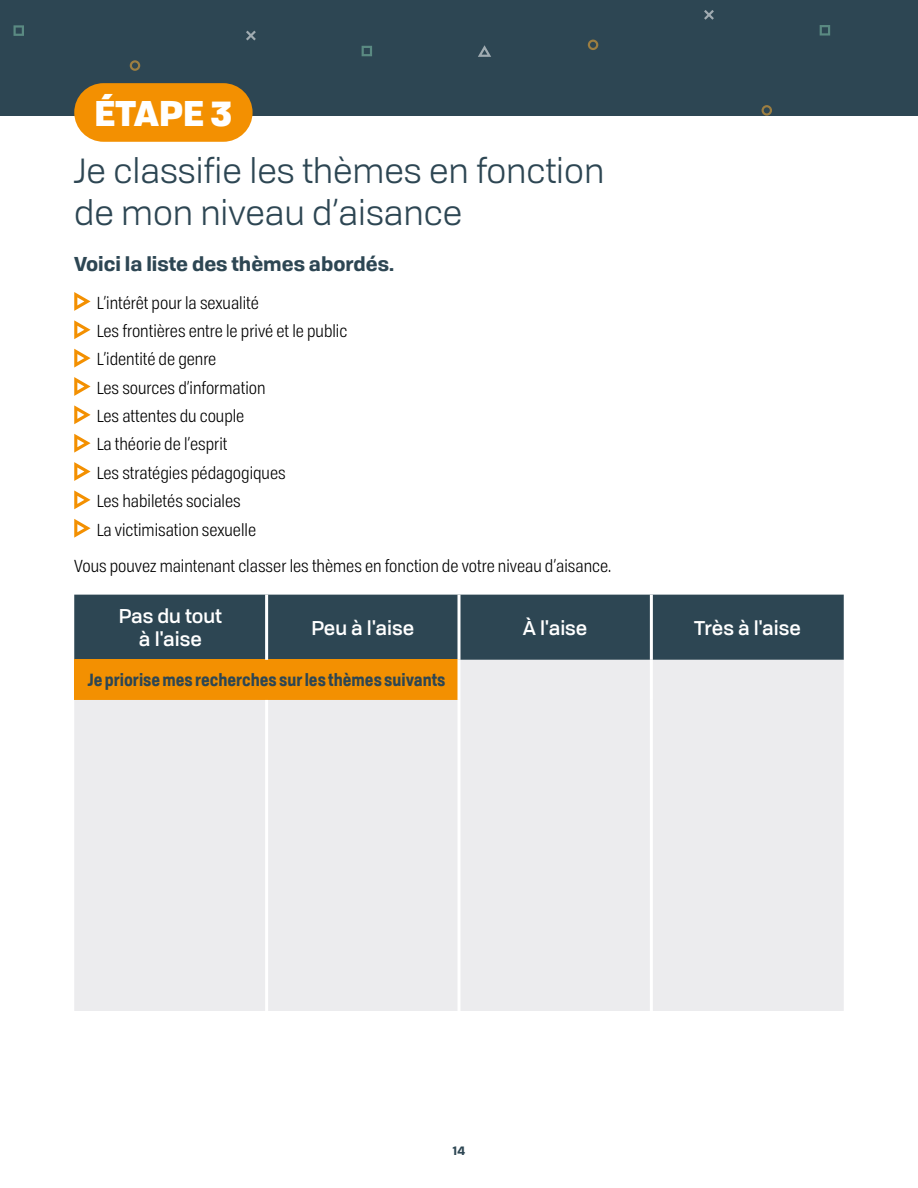
<style>
.page{position:relative;width:918px;height:1188px;background:#fff}
.page>*{position:absolute;margin:0;border:0;box-sizing:border-box;transform-origin:0 0}
.t1{font:34.5px/41.4px "Tofino";color:#2d4653}
.t2{font:900 34.5px "Tofino";color:#fff}
.t3{font:500 19.5px/23.4px "Tofino";color:#fff;text-align:center}
.t4{font:700 19.5px "Tofino";color:#2d4653}
.t5{font:17.25px/28.3px "Tofino Narrow";color:#000}
.t6{font:700 17.25px "Tofino Narrow";color:#2d4653}
.t7{font:700 12px "Tofino";color:#2d4653}
</style>
<div class="page">
<div style="left:0;top:0;width:918px;height:116px;background:#2d4653"></div>
<svg style="left:478px;top:45px;width:13px;height:12px"></svg>
<svg style="left:362px;top:46px;width:10px;height:10px"></svg>
<svg style="left:14px;top:25px;width:10px;height:11px"></svg>
<svg style="left:130px;top:60px;width:10px;height:11px"></svg>
<svg style="left:246px;top:31px;width:10px;height:9px"></svg>
<svg style="left:820px;top:25px;width:10px;height:11px"></svg>
<svg style="left:588px;top:40px;width:10px;height:10px"></svg>
<svg style="left:704px;top:10px;width:10px;height:10px"></svg>
<svg style="left:762px;top:105px;width:10px;height:11px"></svg>
<div style="left:74px;top:83px;width:179px;height:59px;background:#f39001;border-radius:29px"></div>
<svg style="left:74px;top:292px;width:17px;height:19px"></svg>
<svg style="left:74px;top:320px;width:17px;height:19px"></svg>
<svg style="left:74px;top:349px;width:17px;height:19px"></svg>
<svg style="left:74px;top:377px;width:17px;height:19px"></svg>
<svg style="left:74px;top:405px;width:17px;height:19px"></svg>
<svg style="left:74px;top:434px;width:17px;height:19px"></svg>
<svg style="left:74px;top:462px;width:17px;height:19px"></svg>
<svg style="left:74px;top:490px;width:17px;height:19px"></svg>
<svg style="left:74px;top:519px;width:17px;height:19px"></svg>
<div style="left:74px;top:595px;width:770px;height:65px;background:#2d4653"></div>
<div style="left:74px;top:660px;width:770px;height:351px;background:#ececee"></div>
<hr style="left:650px;top:595px;width:3px;height:65px;background:#fff">
<hr style="left:650px;top:660px;width:3px;height:40px;background:#fff">
<hr style="left:650px;top:700px;width:3px;height:311px;background:#fff">
<hr style="left:265px;top:595px;width:3px;height:65px;background:#fff">
<hr style="left:458px;top:595px;width:2px;height:65px;background:#fff">
<hr style="left:458px;top:660px;width:2px;height:40px;background:#fff">
<hr style="left:265px;top:700px;width:3px;height:311px;background:#fff">
<hr style="left:458px;top:700px;width:2px;height:311px;background:#fff">
<h1 class="t2" style="left:94px;top:83px;width:139px">ÉTAPE 3</h1>
<h1 class="t1" style="left:74px;top:148px;width:531px">Je classifie les thèmes en fonction de mon niveau d’aisance</h1>
<p class="t4" style="left:74px;top:248px;width:322px">Voici la liste des thèmes abordés.</p>
<p class="t5" style="left:97px;top:287px;width:252px">L’intérêt pour la sexualité<br>Les frontières entre le privé et le public<br>L’identité de genre<br>Les sources d’information<br>Les attentes du couple<br>La théorie de l’esprit<br>Les stratégies pédagogiques<br>Les habiletés sociales<br>La victimisation sexuelle</p>
<p class="t5" style="left:74px;top:551px;width:539px">Vous pouvez maintenant classer les thèmes en fonction de votre niveau d’aisance.</p>
<p class="t3" style="left:119px;top:603px;width:105px">Pas du tout à l'aise</p>
<p class="t3" style="left:311px;top:614px;width:104px">Peu à l'aise</p>
<p class="t3" style="left:523px;top:614px;width:66px">À l'aise</p>
<p class="t3" style="left:694px;top:614px;width:108px">Très à l'aise</p>
<p class="t6" style="left:88px;top:667px;width:359px">Je priorise mes recherches sur les thèmes suivants</p>
<p class="t7" style="left:453px;top:1141px;width:14px">14</p>
</div>
